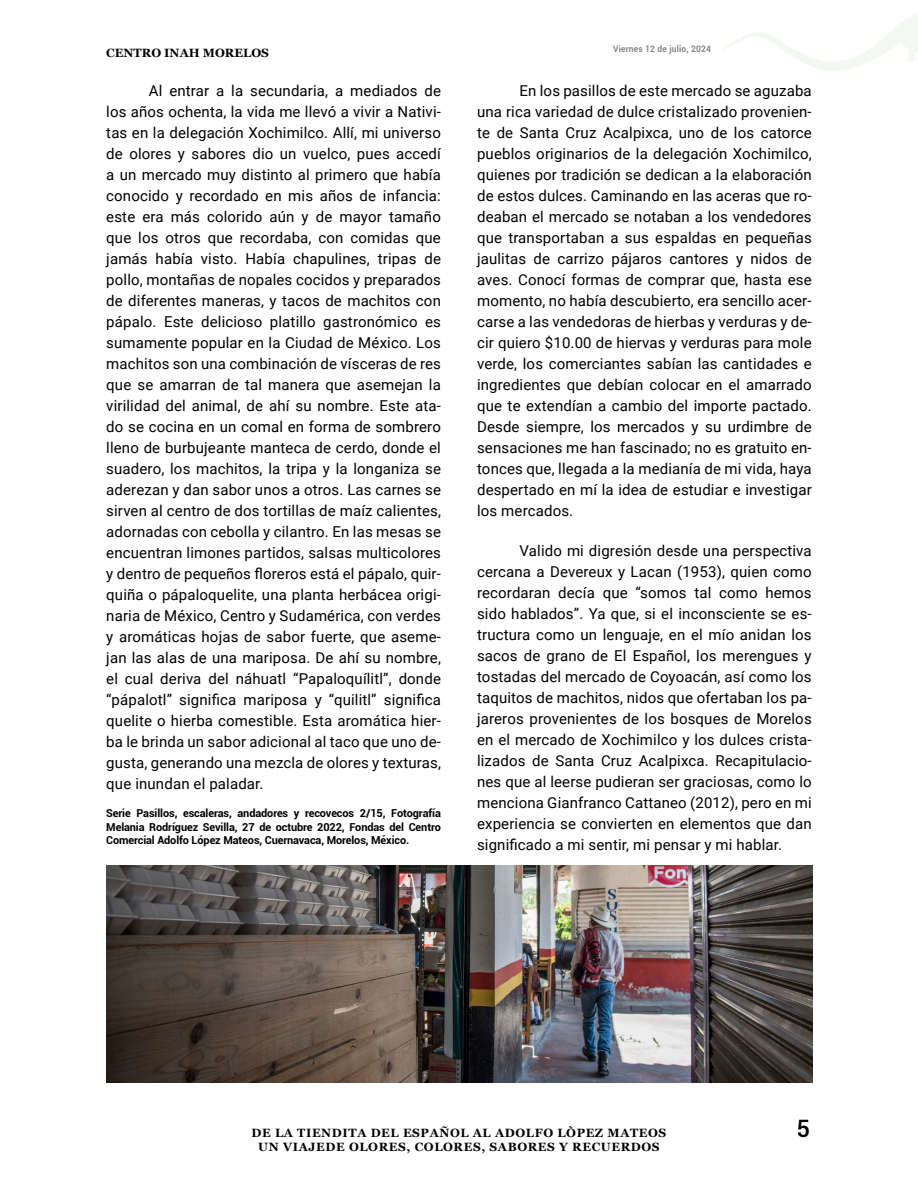
<style>
.page{position:relative;width:918px;height:1188px;background:#fff}
.page>*{position:absolute;margin:0;border:0;box-sizing:border-box;transform-origin:0 0}
.t1{font:500 24px "Roboto";color:#000}
.t2{font:15px/21px "Roboto";letter-spacing:.01em;color:#000;text-align:justify}
.t3{font:700 12px "Georgia";letter-spacing:.05em;color:#010202}
.t4{font:700 12px "Georgia";color:#000}
.t5{font:700 10.95px/13.5px "Roboto";letter-spacing:-.01em;color:#000;text-align:justify}
.t6{font:700 9px "Roboto";letter-spacing:.02em;color:#878787;scale:.94 1}
</style>
<div class="page">
<img style="left:106px;top:865px;width:706px;height:217px">
<svg style="left:723px;top:14px;width:195px;height:57px"></svg>
<p class="t4" style="left:106px;top:43px;width:164px">CENTRO INAH MORELOS</p>
<p class="t6" style="left:613px;top:43px;width:106px">Viernes 12 de julio, 2024</p>
<p class="t2" style="left:106px;top:80px;width:336px;text-indent:43px">Al entrar a la secundaria, a mediados de los años ochenta, la vida me llevó a vivir a Nativi&shy;tas en la delegación Xochimilco. Allí, mi universo de olores y sabores dio un vuelco, pues accedí a un mercado muy distinto al primero que había conocido y recordado en mis años de infancia: este era más colorido aún y de mayor tamaño que los otros que recordaba, con comidas que jamás había visto. Había chapulines, tripas de pollo, montañas de nopales cocidos y preparados de diferentes maneras, y tacos de machitos con pápalo. Este delicioso platillo gastronómico es sumamente popular en la Ciudad de México. Los machitos son una combinación de vísceras de res que se amarran de tal manera que asemejan la virilidad del animal, de ahí su nombre. Este ata&shy;do se cocina en un comal en forma de sombrero lleno de burbujeante manteca de cerdo, donde el suadero, los machitos, la tripa y la longaniza se aderezan y dan sabor unos a otros. Las carnes se sirven al centro de dos tortillas de maíz calientes, adornadas con cebolla y cilantro. En las mesas se encuentran limones partidos, salsas multicolores y dentro de pequeños floreros está el pápalo, quir&shy;quiña o pápaloquelite, una planta herbácea origi&shy;naria de México, Centro y Sudamérica, con verdes y aromáticas hojas de sabor fuerte, que aseme&shy;jan las alas de una mariposa. De ahí su nombre, el cual deriva del náhuatl “Papaloquílitl”, donde “pápalotl” significa mariposa y “quilitl” significa quelite o hierba comestible. Esta aromática hier&shy;ba le brinda un sabor adicional al taco que uno de&shy;gusta, generando una mezcla de olores y texturas, que inundan el paladar.</p>
<p class="t2" style="left:477px;top:80px;width:336px;text-indent:43px">En los pasillos de este mercado se aguzaba una rica variedad de dulce cristalizado provenien&shy;te de Santa Cruz Acalpixca, uno de los catorce pueblos originarios de la delegación Xochimilco, quienes por tradición se dedican a la elaboración de estos dulces. Caminando en las aceras que ro&shy;deaban el mercado se notaban a los vendedores que transportaban a sus espaldas en pequeñas jaulitas de carrizo pájaros cantores y nidos de aves. Conocí formas de comprar que, hasta ese momento, no había descubierto, era sencillo acer&shy;carse a las vendedoras de hierbas y verduras y de&shy;cir quiero $10.00 de hiervas y verduras para mole verde, los comerciantes sabían las cantidades e ingredientes que debían colocar en el amarrado que te extendían a cambio del importe pactado.<br>Desde siempre, los mercados y su urdimbre de sensaciones me han fascinado; no es gratuito en&shy;tonces que, llegada a la medianía de mi vida, haya despertado en mí la idea de estudiar e investigar los mercados.</p>
<p class="t2" style="left:477px;top:540px;width:336px;text-indent:43px">Valido mi digresión desde una perspectiva cercana a Devereux y Lacan (1953), quien como recordaran decía que “somos tal como hemos sido hablados”. Ya que, si el inconsciente se es&shy;tructura como un lenguaje, en el mío anidan los sacos de grano de El Español, los merengues y tostadas del mercado de Coyoacán, así como los taquitos de machitos, nidos que ofertaban los pa&shy;jareros provenientes de los bosques de Morelos en el mercado de Xochimilco y los dulces crista&shy;lizados de Santa Cruz Acalpixca. Recapitulacio&shy;nes que al leerse pudieran ser graciosas, como lo menciona Gianfranco Cattaneo (2012), pero en mi experiencia se convierten en elementos que dan significado a mi sentir, mi pensar y mi hablar.</p>
<p class="t5" style="left:106px;top:806px;width:336px">Serie Pasillos, escaleras, andadores y recovecos 2/15, Fotografía Melania Rodríguez Sevilla, 27 de octubre 2022, Fondas del Centro Comercial Adolfo López Mateos, Cuernavaca, Morelos, México.</p>
<p class="t3" style="left:252px;top:1124px;width:416px">DE LA TIENDITA DEL ESPAÑOL AL ADOLFO LÒPEZ MATEOS</p>
<h1 class="t1" style="left:796px;top:1112px;width:15px">5</h1>
<p class="t3" style="left:258px;top:1138px;width:403px">UN VIAJEDE OLORES, COLORES, SABORES Y RECUERDOS</p>
</div>
